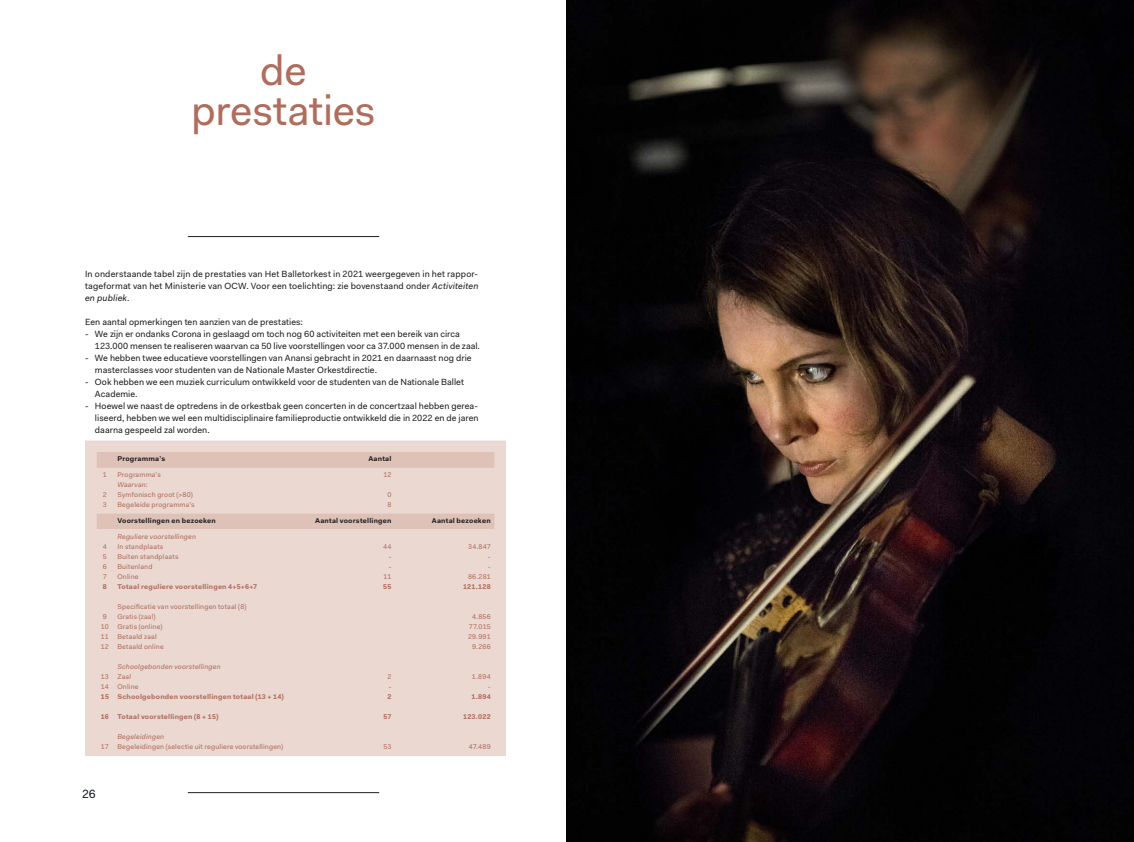
<style>
.page{position:relative;width:1134px;height:842px;background:#fff}
.page>*{position:absolute;margin:0;border:0;box-sizing:border-box;transform-origin:0 0}
.t1{font:42px/40px "Fakt Pro";color:#af6d5e;text-align:center}
.t2{font:12px "Fakt Pro";color:#131a26}
.t3{font:9px/12px "Fakt Pro";letter-spacing:.01em;color:#231f20}
.t4{font:7px/10px "Fakt Pro";letter-spacing:.025em;color:#af6d5e}
.t5{font:700 7px "Fakt Pro";letter-spacing:.03em;color:#af6d5e}
.t6{font:700 7px "Fakt Pro";letter-spacing:.03em;color:#231f20}
.t7{font:italic 7px "Fakt Pro";letter-spacing:.025em;color:#af6d5e}
.s1{font-style:italic}
</style>
<div class="page">
<hr style="left:188px;top:236px;width:191px;height:1px;background:#231f20">
<hr style="left:188px;top:792px;width:191px;height:1px;background:#231f20">
<div style="left:85px;top:441px;width:421px;height:315px;background:#ead8d1"></div>
<svg style="left:96px;top:452px;width:399px;height:77px;background:#e5cfc6"></svg>
<img style="left:567px;top:0;width:567px;height:842px">
<h1 class="t1" style="left:191px;top:50px;width:186px">de prestaties</h1>
<p class="t3" style="left:85px;top:267px;width:395px;text-align:justify">In onderstaande tabel zijn de prestaties van Het Balletorkest in 2021 weergegeven in het rappor&shy;tageformat van het Ministerie van OCW. Voor een toelichting: zie bovenstaand onder <span class="s1">Activiteiten en publiek</span>.</p>
<p class="t3" style="left:85px;top:315px;width:219px">Een aantal opmerkingen ten aanzien van de prestaties:</p>
<p class="t3" style="left:95px;top:327px;width:386px;text-indent:-10px">- We zijn er ondanks Corona in geslaagd om toch nog 60 activiteiten met een bereik van circa<br>123.000 mensen te realiseren waarvan ca 50 live voorstellingen voor ca 37.000 mensen in de zaal.</p>
<p class="t3" style="left:95px;top:351px;width:378px;text-indent:-10px">- We hebben twee educatieve voorstellingen van Anansi gebracht in 2021 en daarnaast nog drie masterclasses voor studenten van de Nationale Master Orkestdirectie.</p>
<p class="t3" style="left:95px;top:375px;width:371px;text-indent:-10px">- Ook hebben we een muziek curriculum ontwikkeld voor de studenten van de Nationale Ballet<br>Academie.</p>
<p class="t3" style="left:95px;top:399px;width:385px;text-align:justify;text-indent:-10px">- Hoewel we naast de optredens in de orkestbak geen concerten in de concertzaal hebben gerea&shy;liseerd, hebben we wel een multidisciplinaire familieproductie ontwikkeld die in 2022 en de jaren daarna gespeeld zal worden.</p>
<p class="t6" style="left:117px;top:454px;width:49px">Programma’s</p>
<p class="t6" style="left:368px;top:454px;width:25px">Aantal</p>
<p class="t4" style="left:103px;top:470px;width:5px">1</p>
<p class="t4" style="left:103px;top:490px;width:5px">2<br>3</p>
<p class="t4" style="left:383px;top:470px;width:10px">12</p>
<p class="t4" style="left:387px;top:490px;width:5px">0<br>8</p>
<p class="t4" style="left:117px;top:470px;width:45px">Programma’s</p>
<p class="t7" style="left:117px;top:480px;width:32px">Waarvan:</p>
<p class="t4" style="left:117px;top:490px;width:79px">Symfonisch groot (&gt;80)<br>Begeleide programma’s</p>
<p class="t4" style="left:103px;top:541px;width:5px;text-align:justify">4<br>5<br>6<br>7</p>
<p class="t5" style="left:103px;top:581px;width:5px">8</p>
<p class="t4" style="left:101px;top:611px;width:10px">9<br>10<br>11<br>12</p>
<p class="t4" style="left:101px;top:671px;width:10px">13<br>14</p>
<p class="t5" style="left:101px;top:691px;width:10px">15</p>
<p class="t5" style="left:101px;top:711px;width:10px">16</p>
<p class="t4" style="left:101px;top:741px;width:9px">17</p>
<p class="t6" style="left:117px;top:515px;width:100px">Voorstellingen en bezoeken</p>
<p class="t6" style="left:315px;top:515px;width:78px">Aantal voorstellingen</p>
<p class="t6" style="left:432px;top:515px;width:60px">Aantal bezoeken</p>
<p class="t7" style="left:117px;top:531px;width:80px">Reguliere voorstellingen</p>
<p class="t4" style="left:117px;top:541px;width:63px">In standplaats<br>Buiten standplaats<br>Buitenland<br>Online</p>
<p class="t5" style="left:117px;top:581px;width:141px">Totaal reguliere voorstellingen 4+5+6+7</p>
<p class="t4" style="left:117px;top:601px;width:130px">Specificatie van voorstellingen totaal (8)<br>Gratis (zaal)<br>Gratis (online)<br>Betaald zaal<br>Betaald online</p>
<p class="t7" style="left:117px;top:661px;width:105px">Schoolgebonden voorstellingen</p>
<p class="t4" style="left:117px;top:671px;width:23px">Zaal<br>Online</p>
<p class="t5" style="left:117px;top:691px;width:168px">Schoolgebonden voorstellingen totaal (13 + 14)</p>
<p class="t5" style="left:117px;top:711px;width:103px">Totaal voorstellingen (8 + 15)</p>
<p class="t7" style="left:117px;top:731px;width:48px">Begeleidingen</p>
<p class="t4" style="left:117px;top:741px;width:167px">Begeleidingen (selectie uit reguliere voorstellingen)</p>
<p class="t4" style="left:383px;top:541px;width:10px;text-align:right">44 -</p>
<p class="t4" style="left:383px;top:571px;width:10px">11</p>
<p class="t5" style="left:383px;top:581px;width:10px">55</p>
<p class="t4" style="left:387px;top:671px;width:5px">2 -</p>
<p class="t5" style="left:387px;top:691px;width:5px">2</p>
<p class="t5" style="left:383px;top:711px;width:10px">57</p>
<p class="t4" style="left:383px;top:741px;width:10px">53</p>
<p class="t4" style="left:468px;top:541px;width:24px;text-align:right">34.847 -<br>-<br>86.281</p>
<p class="t5" style="left:463px;top:581px;width:29px">121.128</p>
<p class="t4" style="left:468px;top:611px;width:24px;text-align:center">4.856<br>77.015<br>29.991<br>9.266</p>
<p class="t4" style="left:472px;top:671px;width:20px;text-align:right">1.894 -</p>
<p class="t5" style="left:471px;top:692px;width:21px">1.894</p>
<p class="t5" style="left:463px;top:712px;width:29px">123.022</p>
<p class="t4" style="left:469px;top:741px;width:23px">47.489</p>
<h2 class="t2" style="left:82px;top:786px;width:15px">26</h2>
</div>
